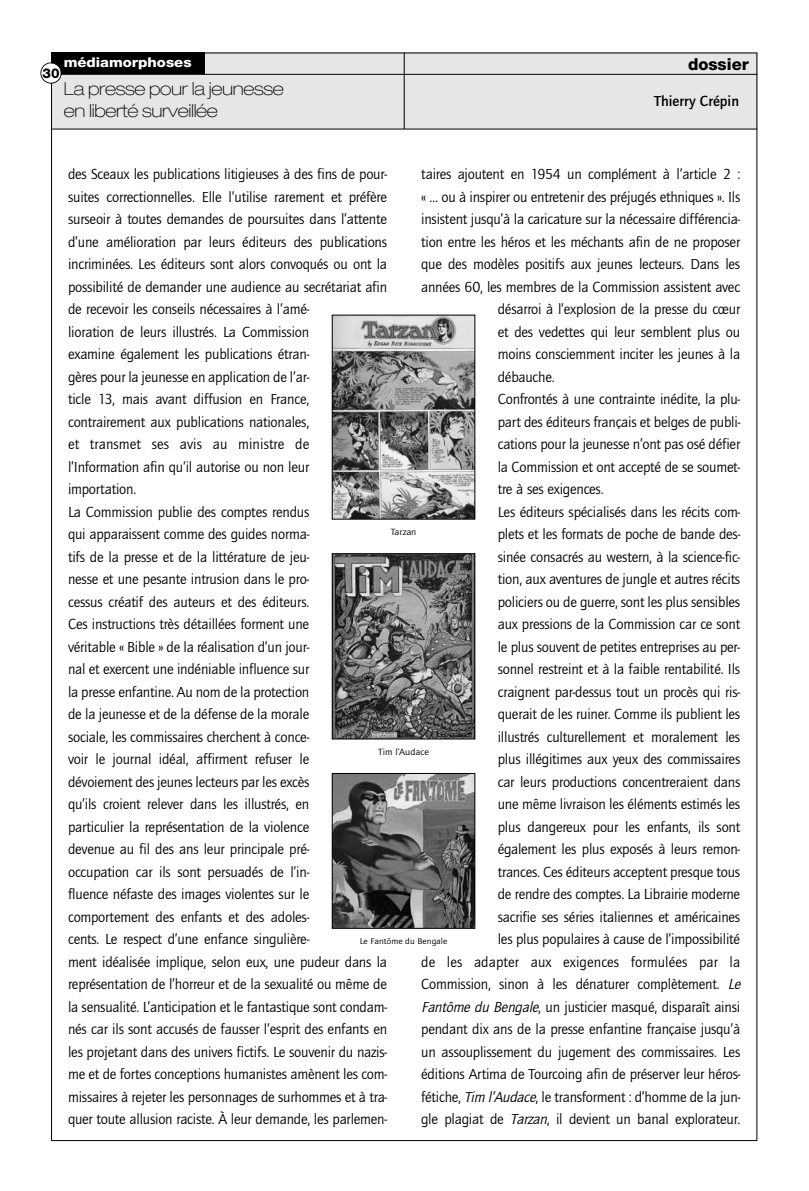
<style>
.page{position:relative;width:809px;height:1191px;background:#fff}
.page>*{position:absolute;margin:0;border:0;box-sizing:border-box;transform-origin:0 0}
.t1{font:100 expanded 18px/21.6px "Helvetica Neue";letter-spacing:-.02em;color:#000}
.t2{font:800 16.5px "Helvetica Neue";color:#000}
.t3{font:15px/22.5px "Quay Itc T";letter-spacing:-.015em;color:#000}
.t4{font:15px "Quay Itc T";letter-spacing:.005em;color:#000}
.t5{font:700 15px "Quay Itc T";color:#000}
.t6{font:800 13.5px "Helvetica Neue";color:#fff;scale:1.1 1}
.t7{font:800 13.5px "Helvetica Neue";color:#000}
.t8{font:9.3px "Quay Itc T";color:#000;scale:1.11 1}
.t9{font:8.7px "Quay Itc T";color:#000;scale:1.11 1}
.s1{font-style:italic}
</style>
<div class="page">
<div style="left:51px;top:53px;width:706px;height:76px;background:#e6e6e6"></div>
<hr style="left:404px;top:53px;width:1px;height:76px;background:#000">
<hr style="left:51px;top:74px;width:706px;height:1px;background:#000">
<hr style="left:51px;top:129px;width:706px;height:1px;background:#000">
<div style="left:51px;top:53px;width:153px;height:21px;background:#000"></div>
<svg style="left:40px;top:62px;width:22px;height:22px"></svg>
<img style="left:334px;top:317px;width:139px;height:201px">
<div style="left:332px;top:315px;width:143px;height:205px;border:1px solid #000"></div>
<img style="left:334px;top:555px;width:139px;height:182px">
<div style="left:332px;top:553px;width:143px;height:186px;border:1px solid #000"></div>
<img style="left:334px;top:775px;width:139px;height:152px">
<div style="left:332px;top:773px;width:143px;height:156px;border:1px solid #000"></div>
<p class="t6" style="left:64px;top:57px;width:118px">médiamorphoses</p>
<p class="t2" style="left:688px;top:58px;width:62px">dossier</p>
<p class="t1" style="left:64px;top:80px;width:221px">La presse pour la jeunesse en liberté surveillée</p>
<p class="t7" style="left:43px;top:68px;width:19px">30</p>
<p class="t5" style="left:654px;top:96px;width:86px">Thierry Crépin</p>
<p class="t3" style="left:68px;top:164px;width:321px">des Sceaux les publications litigieuses à des fins de pour&shy;suites correctionnelles. Elle l’utilise rarement et préfère surseoir à toutes demandes de poursuites dans l’attente d’une amélioration par leurs éditeurs des publications incriminées. Les éditeurs sont alors convoqués ou ont la possibilité de demander une audience au secrétariat afin de recevoir les conseils nécessaires à l’amé-<br>lioration de leurs illustrés. La Commission<br>examine également les publications étran-<br>gères pour la jeunesse en application de l’ar-<br>ticle 13, mais avant diffusion en France, contrairement aux publications nationales,<br>et transmet ses avis au ministre de<br>l’Information afin qu’il autorise ou non leur<br>importation.<br>La Commission publie des comptes rendus<br>qui apparaissent comme des guides norma-<br>tifs de la presse et de la littérature de jeu-<br>nesse et une pesante intrusion dans le pro-<br>cessus créatif des auteurs et des éditeurs.<br>Ces instructions très détaillées forment une<br>véritable « Bible » de la réalisation d’un jour-<br>nal et exercent une indéniable influence sur<br>la presse enfantine. Au nom de la protection<br>de la jeunesse et de la défense de la morale<br>sociale, les commissaires cherchent à conce-<br>voir le journal idéal, affirment refuser le<br>dévoiement des jeunes lecteurs par les excès<br>qu’ils croient relever dans les illustrés, en<br>particulier la représentation de la violence<br>devenue au fil des ans leur principale pré-<br>occupation car ils sont persuadés de l’in-<br>fluence néfaste des images violentes sur le comportement des enfants et des adoles-<br>cents. Le respect d’une enfance singulière-<br>ment idéalisée implique, selon eux, une pudeur dans la représentation de l’horreur et de la sexualité ou même de la sensualité. L’anticipation et le fantastique sont condam&shy;nés car ils sont accusés de fausser l’esprit des enfants en les projetant dans des univers fictifs. Le souvenir du nazis&shy;me et de fortes conceptions humanistes amènent les com&shy;missaires à rejeter les personnages de surhommes et à tra&shy;quer toute allusion raciste. À leur demande, les parlemen-</p>
<p class="t3" style="left:421px;top:164px;width:320px">taires ajoutent en 1954 un complément à l’article 2 :</p>
<p class="t3" style="left:421px;top:187px;width:320px">« … ou à inspirer ou entretenir des préjugés ethniques ». Ils</p>
<p class="t3" style="left:421px;top:209px;width:320px">insistent jusqu’à la caricature sur la nécessaire différencia-</p>
<p class="t3" style="left:421px;top:232px;width:320px">tion entre les héros et les méchants afin de ne proposer</p>
<p class="t3" style="left:421px;top:254px;width:320px">que des modèles positifs aux jeunes lecteurs. Dans les</p>
<p class="t3" style="left:421px;top:277px;width:320px">années 60, les membres de la Commission assistent avec</p>
<p class="t3" style="left:497px;top:299px;width:244px">désarroi à l’explosion de la presse du cœur</p>
<p class="t3" style="left:497px;top:322px;width:244px">et des vedettes qui leur semblent plus ou</p>
<p class="t3" style="left:497px;top:344px;width:244px">moins consciemment inciter les jeunes à la</p>
<p class="t3" style="left:497px;top:367px;width:58px">débauche.</p>
<p class="t3" style="left:497px;top:389px;width:244px">Confrontés à une contrainte inédite, la plu-</p>
<p class="t3" style="left:497px;top:412px;width:244px">part des éditeurs français et belges de publi-</p>
<p class="t3" style="left:497px;top:434px;width:244px">cations pour la jeunesse n’ont pas osé défier</p>
<p class="t3" style="left:497px;top:457px;width:244px">la Commission et ont accepté de se soumet-</p>
<p class="t3" style="left:497px;top:479px;width:107px">tre à ses exigences.</p>
<p class="t3" style="left:497px;top:502px;width:244px">Les éditeurs spécialisés dans les récits com-</p>
<p class="t3" style="left:497px;top:524px;width:244px">plets et les formats de poche de bande des-</p>
<p class="t3" style="left:497px;top:547px;width:244px">sinée consacrés au western, à la science-fic-</p>
<p class="t3" style="left:497px;top:569px;width:244px">tion, aux aventures de jungle et autres récits</p>
<p class="t3" style="left:497px;top:592px;width:244px">policiers ou de guerre, sont les plus sensibles</p>
<p class="t3" style="left:497px;top:614px;width:244px">aux pressions de la Commission car ce sont</p>
<p class="t3" style="left:497px;top:637px;width:244px">le plus souvent de petites entreprises au per-</p>
<p class="t3" style="left:497px;top:659px;width:244px">sonnel restreint et à la faible rentabilité. Ils</p>
<p class="t3" style="left:497px;top:682px;width:244px">craignent par-dessus tout un procès qui ris-</p>
<p class="t3" style="left:497px;top:704px;width:244px">querait de les ruiner. Comme ils publient les</p>
<p class="t3" style="left:497px;top:727px;width:244px">illustrés culturellement et moralement les</p>
<p class="t3" style="left:497px;top:749px;width:244px">plus illégitimes aux yeux des commissaires</p>
<p class="t3" style="left:497px;top:772px;width:244px">car leurs productions concentreraient dans</p>
<p class="t3" style="left:497px;top:794px;width:244px">une même livraison les éléments estimés les</p>
<p class="t3" style="left:497px;top:817px;width:244px">plus dangereux pour les enfants, ils sont</p>
<p class="t3" style="left:497px;top:839px;width:244px">également les plus exposés à leurs remon-</p>
<p class="t3" style="left:497px;top:862px;width:244px">trances. Ces éditeurs acceptent presque tous</p>
<p class="t3" style="left:497px;top:884px;width:244px">de rendre des comptes. La Librairie moderne</p>
<p class="t3" style="left:497px;top:907px;width:244px">sacrifie ses séries italiennes et américaines</p>
<p class="t3" style="left:497px;top:929px;width:244px">les plus populaires à cause de l’impossibilité</p>
<p class="t4" style="left:421px;top:956px;width:320px">de les adapter aux exigences formulées par la</p>
<p class="t3" style="left:421px;top:974px;width:323px">Commission, sinon à les dénaturer complètement. <span class="s1">Le</span></p>
<p class="t3" style="left:421px;top:997px;width:320px"><span class="s1">Fantôme du Bengale</span>, un justicier masqué, disparaît ainsi</p>
<p class="t3" style="left:421px;top:1019px;width:320px">pendant dix ans de la presse enfantine française jusqu’à</p>
<p class="t3" style="left:421px;top:1042px;width:320px">un assouplissement du jugement des commissaires. Les</p>
<p class="t3" style="left:421px;top:1064px;width:320px">éditions Artima de Tourcoing afin de préserver leur héros-</p>
<p class="t3" style="left:421px;top:1087px;width:320px">fétiche, <span class="s1">Tim l’Audace</span>, le transforment : d’homme de la jun-</p>
<p class="t3" style="left:421px;top:1109px;width:320px">gle plagiat de <span class="s1">Tarzan</span>, il devient un banal explorateur.</p>
<p class="t8" style="left:390px;top:529px;width:25px">Tarzan</p>
<p class="t8" style="left:378px;top:749px;width:47px">Tim l’Audace</p>
<p class="t9" style="left:359px;top:938px;width:80px">Le Fantôme du Bengale</p>
</div>
